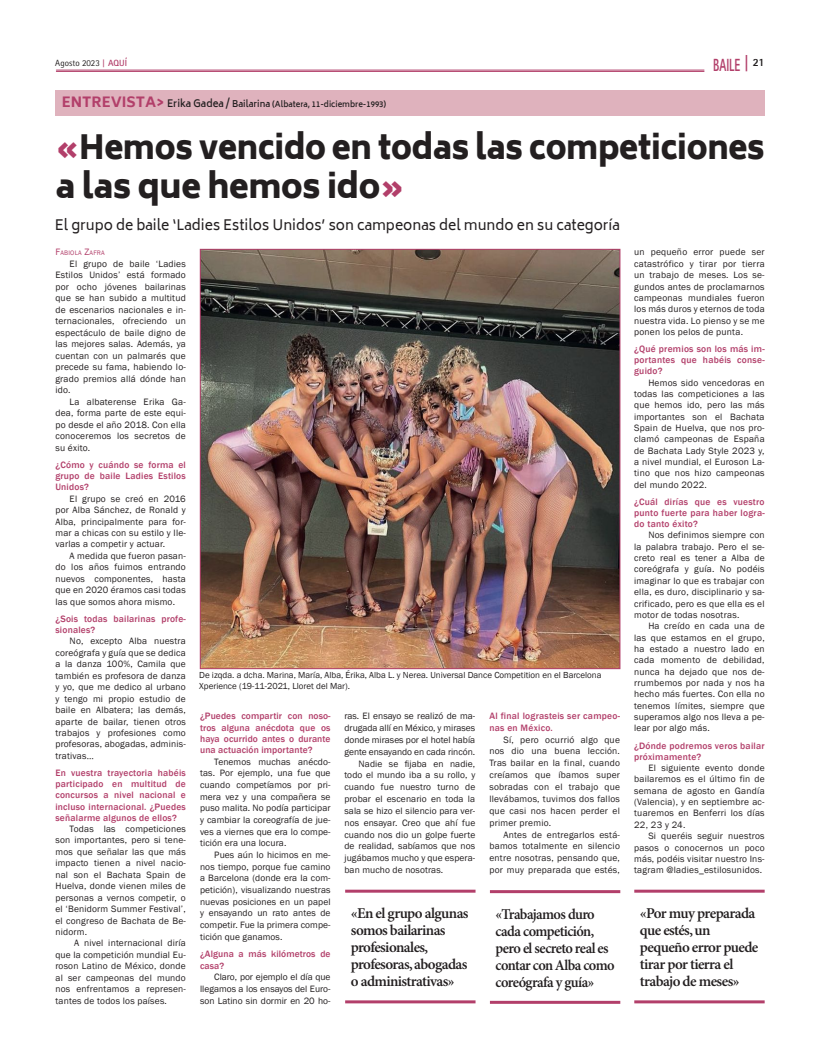
<style>
.page{position:relative;width:820px;height:1049px;background:#fff}
.page>*{position:absolute;margin:0;border:0;box-sizing:border-box;transform-origin:0 0}
.t1{font:900 33px/39.6px "Biryani";letter-spacing:-.01em;color:#231f20;scale:.94 1}
.t2{font:800 17.6px "Rotis Sans Serif Std";color:#b23f6a;scale:.64 1}
.t3{font:600 15px/17px "Minion Pro";letter-spacing:-.04em;color:#231f20}
.t4{font:600 15px/17px "Minion Pro";letter-spacing:-.04em;color:#231f20;scale:.96 1}
.t5{font:14px "Biryani";color:#231f20}
.t6{font:9.5px/11.4px "Franklin Gothic";letter-spacing:.02em;color:#231f20;text-align:justify}
.t7{font:500 9.5px/11.1px "Franklin Gothic";letter-spacing:.02em;color:#b23f6a;text-align:justify}
.t8{font:9.5px "Franklin Gothic";color:#231f20}
.t9{font:9px/10.8px "Franklin Gothic";color:#231f20}
.t10{font:9px "Rotis Sans Serif Std";color:#231f20}
.t11{font:600 8px "Biryani";color:#231f20}
.t12{font:6.7px "Franklin Gothic";letter-spacing:.03em;color:#b23f6a}
.s1{font-family:"Rotis Serif Std";font-weight:700;color:#b23f6a}
.s2{font-weight:700;color:#b23f6a}
.s3{font-size:18.2px}
.s4{font-weight:800;font-size:14px;color:#b23f6a}
.s5{font-size:10px}
.s6{font-size:9px}
.s7{color:#b23f6a}
.s8{font-size:9.5px}
</style>
<div class="page">
<img style="left:202px;top:251px;width:416px;height:416px">
<hr style="left:345px;top:890px;width:130px;height:3px;background:#b23f6a">
<hr style="left:345px;top:1000px;width:130px;height:3px;background:#b23f6a">
<hr style="left:634px;top:890px;width:130px;height:3px;background:#b23f6a">
<hr style="left:634px;top:1000px;width:130px;height:3px;background:#b23f6a">
<hr style="left:489px;top:890px;width:131px;height:3px;background:#b23f6a">
<hr style="left:489px;top:1001px;width:131px;height:3px;background:#b23f6a">
<hr style="left:56px;top:70px;width:647px;height:1px;background:#b23f6a">
<hr style="left:56px;top:71px;width:647px;height:1px;background:#b23f6a">
<div style="left:55px;top:90px;width:709px;height:26px;background:#dfb2bd"></div>
<p class="t10" style="left:55px;top:58px;width:73px">Agosto 2023 <span class="s1">|</span> <span class="s2">AQUÍ</span></p>
<h2 class="t2" style="left:713px;top:54px;width:82px">baile <span class="s3">|</span> <sup>21</sup></h2>
<p class="t11" style="left:62px;top:100px;width:326px"><span class="s4">ENTREVISTA&gt;</span> <span class="s5">Erika Gadea /</span> <span class="s6">Bailarina</span> (Albatera, 11-diciembre-1993)</p>
<h1 class="t1" style="left:56px;top:127px;width:755px"><span class="s7">«</span>Hemos vencido en todas las competiciones a las que hemos ido<span class="s7">»</span></h1>
<h3 class="t5" style="left:55px;top:217px;width:566px">El grupo de baile ‘Ladies Estilos Unidos’ son campeonas del mundo en su categoría</h3>
<p class="t12" style="left:55px;top:249px;width:51px"><span class="s8">F</span>ABIOLA <span class="s8">Z</span>AFRA</p>
<p class="t6" style="left:55px;top:258px;width:132px;text-indent:14px">El grupo de baile ‘Ladies Estilos Unidos’ está formado por ocho jóvenes bailarinas que se han subido a multitud de escenarios nacionales e in&shy;ternacionales, ofreciendo un espectáculo de baile digno de las mejores salas. Además, ya cuentan con un palmarés que precede su fama, habiendo lo&shy;grado premios allá dónde han ido.</p>
<p class="t6" style="left:55px;top:396px;width:132px;text-indent:14px">La albaterense Erika Ga&shy;dea, forma parte de este equi&shy;po desde el año 2018. Con ella conoceremos los secretos de su éxito.</p>
<p class="t7" style="left:55px;top:459px;width:132px">¿Cómo y cuándo se forma el grupo de baile Ladies Estilos Unidos?</p>
<p class="t6" style="left:55px;top:493px;width:132px;text-indent:14px">El grupo se creó en 2016 por Alba Sánchez, de Ronald y Alba, principalmente para for&shy;mar a chicas con su estilo y lle&shy;varlas a competir y actuar.</p>
<p class="t6" style="left:55px;top:550px;width:132px;text-indent:14px">A medida que fueron pasan&shy;do los años fuimos entrando nuevos componentes, hasta que en 2020 éramos casi todas las que somos ahora mismo.</p>
<p class="t7" style="left:55px;top:613px;width:132px">¿Sois todas bailarinas profe&shy;sionales?</p>
<p class="t6" style="left:55px;top:636px;width:132px;text-indent:14px">No, excepto Alba nuestra coreógrafa y guía que se dedica a la danza 100%, Camila que también es profesora de danza y yo, que me dedico al urbano y tengo mi propio estudio de baile en Albatera; las demás, aparte de bailar, tienen otros trabajos y profesiones como profesoras, abogadas, adminis&shy;trativas…</p>
<p class="t7" style="left:55px;top:767px;width:132px">En vuestra trayectoria habéis participado en multitud de concursos a nivel nacional e incluso internacional. ¿Puedes señalarme algunos de ellos?</p>
<p class="t6" style="left:55px;top:823px;width:132px;text-indent:14px">Todas las competiciones son importantes, pero si tene&shy;mos que señalar las que más impacto tienen a nivel nacio&shy;nal son el Bachata Spain de Huelva, donde vienen miles de personas a vernos competir, o el ‘Benidorm Summer Festival’, el congreso de Bachata de Be&shy;nidorm.</p>
<p class="t6" style="left:55px;top:938px;width:132px;text-indent:19px">A nivel internacional diría que la competición mundial Eu&shy;roson Latino de México, donde al ser campeonas del mundo nos enfrentamos a represen&shy;tantes de todos los países.</p>
<p class="t6" style="left:634px;top:247px;width:132px">un pequeño error puede ser catastrófico y tirar por tierra un trabajo de meses. Los se&shy;gundos antes de proclamarnos campeonas mundiales fueron los más duros y eternos de toda nuestra vida. Lo pienso y se me ponen los pelos de punta.</p>
<p class="t7" style="left:634px;top:344px;width:132px">¿Qué premios son los más im&shy;portantes que habéis conse&shy;guido?</p>
<p class="t6" style="left:634px;top:377px;width:132px;text-indent:14px">Hemos sido vencedoras en todas las competiciones a las que hemos ido, pero las más importantes son el Bachata Spain de Huelva, que nos pro&shy;clamó campeonas de España de Bachata Lady Style 2023 y, a nivel mundial, el Euroson La&shy;tino que nos hizo campeonas del mundo 2022.</p>
<p class="t7" style="left:634px;top:496px;width:132px">¿Cuál dirías que es vuestro punto fuerte para haber logra&shy;do tanto éxito?</p>
<p class="t6" style="left:634px;top:530px;width:132px;text-indent:14px">Nos definimos siempre con la palabra trabajo. Pero el se&shy;creto real es tener a Alba de coreógrafa y guía. No podéis imaginar lo que es trabajar con ella, es duro, disciplinario y sa&shy;crificado, pero es que ella es el motor de todas nosotras.</p>
<p class="t6" style="left:634px;top:620px;width:132px;text-indent:14px">Ha creído en cada una de las que estamos en el grupo, ha estado a nuestro lado en cada momento de debilidad, nunca ha dejado que nos de&shy;rrumbemos por nada y nos ha hecho más fuertes. Con ella no tenemos límites, siempre que superamos algo nos lleva a pe&shy;lear por algo más.</p>
<p class="t7" style="left:634px;top:740px;width:132px">¿Dónde podremos veros bailar próximamente?</p>
<p class="t6" style="left:634px;top:762px;width:132px;text-indent:14px">El siguiente evento donde bailaremos es el último fin de semana de agosto en Gandía (Valencia), y en septiembre ac&shy;tuaremos en Benferri los días 22, 23 y 24.</p>
<p class="t6" style="left:634px;top:830px;width:132px;text-indent:14px">Si queréis seguir nuestros pasos o conocernos un poco más, podéis visitar nuestro Ins&shy;tagram @ladies_estilosunidos.</p>
<p class="t9" style="left:199px;top:670px;width:404px">De izqda. a dcha. Marina, María, Alba, Érika, Alba L. y Nerea. Universal Dance Competition en el Barcelona<br>Xperience (19-11-2021, Lloret del Mar).</p>
<p class="t8" style="left:344px;top:710px;width:132px">ras. El ensayo se realizó de ma-</p>
<p class="t8" style="left:344px;top:722px;width:132px">drugada allí en México, y mirases</p>
<p class="t8" style="left:344px;top:734px;width:132px">donde mirases por el hotel había</p>
<p class="t8" style="left:344px;top:746px;width:132px">gente ensayando en cada rincón.</p>
<p class="t6" style="left:358px;top:758px;width:118px">Nadie se fijaba en nadie,</p>
<p class="t6" style="left:344px;top:770px;width:132px">todo el mundo iba a su rollo, y</p>
<p class="t6" style="left:344px;top:781px;width:132px">cuando fue nuestro turno de</p>
<p class="t6" style="left:344px;top:793px;width:132px">probar el escenario en toda la</p>
<p class="t6" style="left:344px;top:805px;width:132px">sala se hizo el silencio para ver-</p>
<p class="t6" style="left:344px;top:817px;width:132px">nos ensayar. Creo que ahí fue</p>
<p class="t6" style="left:344px;top:829px;width:132px">cuando nos dio un golpe fuerte</p>
<p class="t6" style="left:344px;top:841px;width:132px">de realidad, sabíamos que nos</p>
<p class="t6" style="left:344px;top:853px;width:132px">jugábamos mucho y que espera-</p>
<p class="t6" style="left:344px;top:864px;width:100px">ban mucho de nosotras.</p>
<p class="t7" style="left:489px;top:710px;width:132px;line-height:11.5px">Al final lograsteis ser campeo&shy;nas en México.</p>
<p class="t6" style="left:489px;top:734px;width:132px;line-height:11.9px;text-indent:14px">Sí, pero ocurrió algo que nos dio una buena lección.<br>Tras bailar en la final, cuando creíamos que íbamos super sobradas con el trabajo que llevábamos, tuvimos dos fallos que casi nos hacen perder el primer premio.</p>
<p class="t6" style="left:489px;top:829px;width:132px;line-height:11.9px;text-indent:14px">Antes de entregarlos está&shy;bamos totalmente en silencio entre nosotras, pensando que, por muy preparada que estés,</p>
<p class="t7" style="left:200px;top:710px;width:132px">¿Puedes compartir con noso&shy;tros alguna anécdota que os haya ocurrido antes o durante una actuación importante?</p>
<p class="t6" style="left:200px;top:756px;width:132px;line-height:11.7px;text-indent:14px">Tenemos muchas anécdo&shy;tas. Por ejemplo, una fue que cuando competíamos por pri&shy;mera vez y una compañera se puso malita. No podía participar y cambiar la coreografía de jue&shy;ves a viernes que era lo compe&shy;tición era una locura.</p>
<p class="t6" style="left:200px;top:849px;width:132px;line-height:11.7px;text-indent:14px">Pues aún lo hicimos en me&shy;nos tiempo, porque fue camino a Barcelona (donde era la com&shy;petición), visualizando nuestras nuevas posiciones en un papel y ensayando un rato antes de competir. Fue la primera compe&shy;tición que ganamos.</p>
<p class="t7" style="left:200px;top:948px;width:132px">¿Alguna a más kilómetros de casa?</p>
<p class="t6" style="left:200px;top:971px;width:132px;line-height:11.7px;text-indent:14px">Claro, por ejemplo el día que llegamos a los ensayos del Euro&shy;son Latino sin dormir en 20 ho-</p>
<h3 class="t3" style="left:351px;top:905px;width:119px">«En el grupo algunas somos bailarinas profesionales, profesoras, abogadas o administrativas»</h3>
<h3 class="t3" style="left:639px;top:905px;width:120px">«Por muy preparada que estés, un pequeño error puede tirar por tierra el trabajo de meses»</h3>
<h3 class="t4" style="left:495px;top:906px;width:125px">«Trabajamos duro cada competición, pero el secreto real es contar con Alba como coreógrafa y guía»</h3>
</div>
